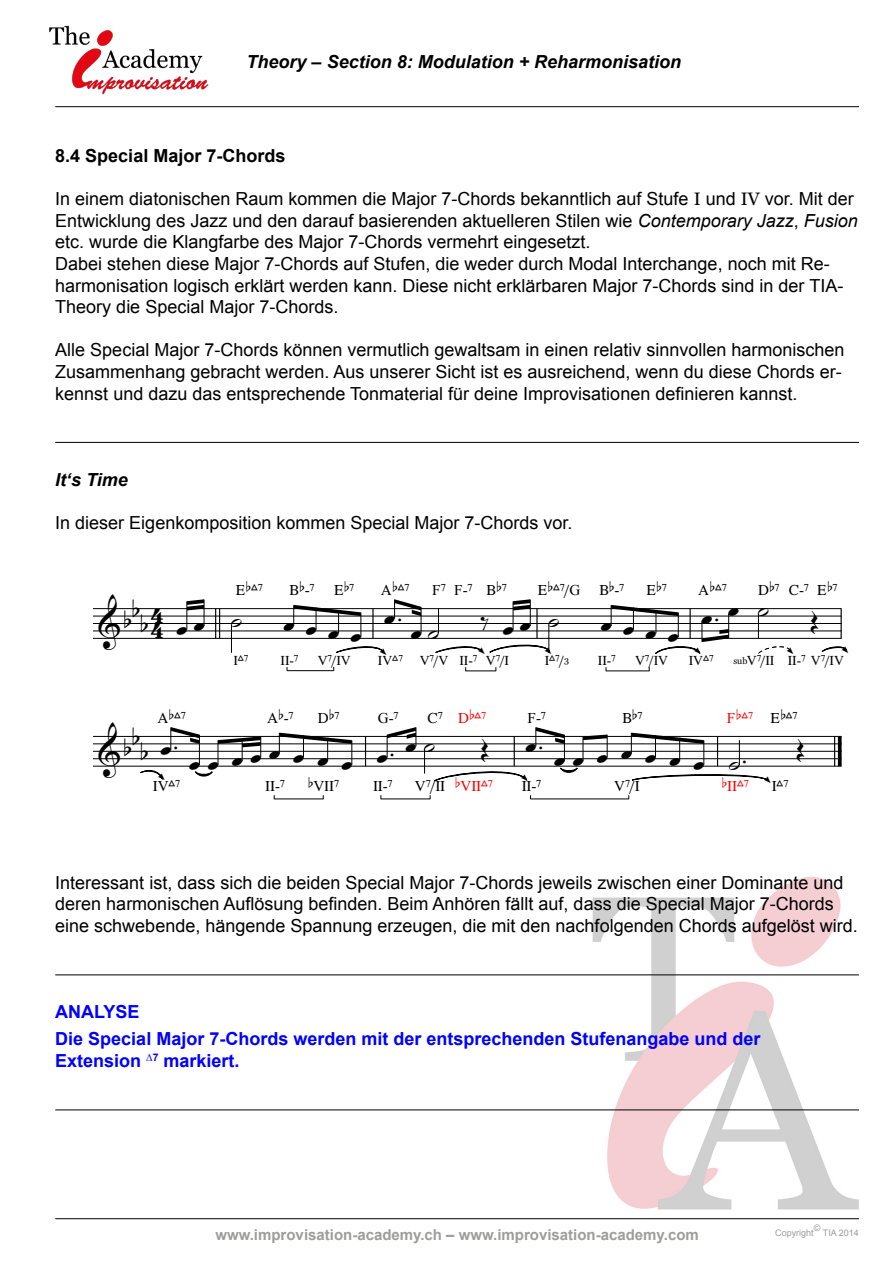
<style>
.page{position:relative;width:893px;height:1263px;background:#fff}
.page>*{position:absolute;margin:0;border:0;box-sizing:border-box;transform-origin:0 0}
.t1{font:29.7px "Opus Std";letter-spacing:.325em;color:#000}
.t2{font:29.7px "Opus Std";letter-spacing:.39em;color:#000}
.t3{font:29.7px "Opus Special Extra Std";color:#000}
.t4{font:18px/21.6px "Arial";color:#000}
.t5{font:700 18px/27px "Arial";color:#00f}
.t6{font:italic 700 18px "Arial";color:#000}
.t7{font:700 18px "Arial";color:#000}
.t8{font:15.15px "Opus Chords Std";color:#000}
.t9{font:15.15px "Opus Chords Std";color:#f00}
.t10{font:700 15px "Arial";color:#9d9d9c}
.t11{font:13.65px "Opus Chords Std";color:#000}
.t12{font:9px "Arial";color:#9d9d9c}
.t13{font:9px "Georgia";color:#000}
.s1{font-family:"Georgia"}
.s2{font-style:italic}
.s3{font-size:30px}
.s4{font-family:"Opus Special Std"}
</style>
<div class="page">
<img style="left:591px;top:876px;width:268px;height:344px">
<img style="left:49px;top:25px;width:173px;height:83px">
<hr style="left:55px;top:106px;width:804px;height:1px;background:#000">
<hr style="left:55px;top:1218px;width:804px;height:1px;background:#000">
<hr style="left:55px;top:442px;width:804px;height:1px;background:#000">
<svg style="left:215px;top:609px;width:5px;height:29px"></svg>
<hr style="left:372px;top:609px;width:2px;height:29px;background:#000">
<svg style="left:841px;top:609px;width:1px;height:29px"></svg>
<hr style="left:365px;top:736px;width:1px;height:30px;background:#000">
<hr style="left:717px;top:736px;width:1px;height:30px;background:#000">
<hr style="left:834px;top:736px;width:1px;height:30px;background:#000">
<svg style="left:838px;top:737px;width:4px;height:29px"></svg>
<hr style="left:93px;top:638px;width:749px;height:1px;background:#000">
<hr style="left:93px;top:631px;width:749px;height:1px;background:#000">
<hr style="left:93px;top:623px;width:749px;height:1px;background:#000">
<hr style="left:93px;top:616px;width:749px;height:1px;background:#000">
<hr style="left:93px;top:608px;width:749px;height:1px;background:#000">
<hr style="left:287px;top:670px;width:47px;height:1px;background:#000">
<svg style="left:758px;top:646px;width:33px;height:8px"></svg>
<svg style="left:336px;top:646px;width:48px;height:7px"></svg>
<svg style="left:821px;top:646px;width:26px;height:6px"></svg>
<hr style="left:93px;top:766px;width:749px;height:1px;background:#000">
<hr style="left:93px;top:758px;width:749px;height:1px;background:#000">
<hr style="left:93px;top:751px;width:749px;height:1px;background:#000">
<hr style="left:93px;top:743px;width:749px;height:1px;background:#000">
<hr style="left:93px;top:736px;width:749px;height:1px;background:#000">
<hr style="left:274px;top:798px;width:49px;height:1px;background:#000">
<hr style="left:381px;top:798px;width:49px;height:1px;background:#000">
<hr style="left:530px;top:798px;width:99px;height:1px;background:#000">
<svg style="left:632px;top:774px;width:137px;height:7px"></svg>
<svg style="left:140px;top:770px;width:23px;height:10px"></svg>
<svg style="left:186px;top:599px;width:19px;height:31px"></svg>
<svg style="left:231px;top:625px;width:1px;height:28px"></svg>
<svg style="left:293px;top:605px;width:69px;height:32px"></svg>
<svg style="left:394px;top:599px;width:28px;height:34px"></svg>
<svg style="left:435px;top:599px;width:119px;height:72px"></svg>
<svg style="left:606px;top:605px;width:123px;height:66px"></svg>
<svg style="left:758px;top:613px;width:1px;height:25px"></svg>
<svg style="left:170px;top:727px;width:91px;height:50px"></svg>
<svg style="left:279px;top:733px;width:73px;height:32px"></svg>
<svg style="left:387px;top:727px;width:30px;height:30px"></svg>
<svg style="left:424px;top:727px;width:184px;height:72px"></svg>
<svg style="left:631px;top:733px;width:73px;height:32px"></svg>
<svg style="left:739px;top:740px;width:1px;height:25px"></svg>
<hr style="left:55px;top:974px;width:804px;height:1px;background:#000">
<hr style="left:55px;top:1109px;width:804px;height:1px;background:#000">
<p class="t6" style="left:247px;top:50px;width:436px">Theory – Section 8: Modulation + Reharmonisation</p>
<p class="t7" style="left:55px;top:144px;width:232px">8.4 Special Major 7-Chords</p>
<p class="t4" style="left:55px;top:188px;width:804px">In einem diatonischen Raum kommen die Major 7-Chords bekanntlich auf Stufe <span class="s1">I</span> und <span class="s1">IV</span> vor. Mit der Entwicklung des Jazz und den darauf basierenden aktuelleren Stilen wie <span class="s2">Contemporary Jazz</span>, <span class="s2">Fusion </span>etc. wurde die Klangfarbe des Major 7-Chords vermehrt eingesetzt.<br>Dabei stehen diese Major 7-Chords auf Stufen, die weder durch Modal Interchange, noch mit Re&shy;harmonisation logisch erklärt werden kann. Diese nicht erklärbaren Major 7-Chords sind in der TIA-Theory die Special Major 7-Chords.</p>
<p class="t4" style="left:55px;top:339px;width:791px">Alle Special Major 7-Chords können vermutlich gewaltsam in einen relativ sinnvollen harmonischen<br>Zusammenhang gebracht werden. Aus unserer Sicht ist es ausreichend, wenn du diese Chords er&shy;kennst und dazu das entsprechende Tonmaterial für deine Improvisationen definieren kannst.</p>
<p class="t6" style="left:55px;top:468px;width:74px">It‘s Time</p>
<p class="t4" style="left:55px;top:512px;width:519px">In dieser Eigenkomposition kommen Special Major 7-Chords vor.</p>
<h1 class="t1" style="left:99px;top:603px;width:67px">&amp; <span class="s3">4</span></h1>
<h1 class="t1" style="left:125px;top:590px;width:41px">bb <span class="s3">4</span></h1>
<h1 class="t1" style="left:141px;top:599px;width:10px">b</h1>
<p class="t8" style="left:236px;top:581px;width:28px">Eb^7</p>
<p class="t8" style="left:290px;top:581px;width:26px">Bb-7</p>
<p class="t8" style="left:334px;top:581px;width:21px">Eb7</p>
<h1 class="t1" style="left:177px;top:599px;width:69px">œœ ˙</h1>
<h1 class="t1" style="left:284px;top:605px;width:81px">œœœœ</h1>
<p class="t11" style="left:233px;top:652px;width:16px">I^7</p>
<p class="t11" style="left:281px;top:652px;width:19px">II-7</p>
<p class="t11" style="left:318px;top:652px;width:35px">V7/IV</p>
<p class="t8" style="left:381px;top:581px;width:30px">Ab^7</p>
<p class="t8" style="left:432px;top:581px;width:15px">F7</p>
<p class="t8" style="left:454px;top:581px;width:20px">F-7</p>
<p class="t8" style="left:487px;top:581px;width:21px">Bb7</p>
<p class="t8" style="left:538px;top:581px;width:44px">Eb^7/G</p>
<p class="t8" style="left:599px;top:581px;width:26px">Bb-7</p>
<p class="t8" style="left:646px;top:581px;width:21px">Eb7</p>
<p class="t8" style="left:698px;top:581px;width:30px">Ab^7</p>
<p class="t8" style="left:758px;top:581px;width:23px">Db7</p>
<p class="t8" style="left:789px;top:581px;width:21px">C-7</p>
<p class="t8" style="left:817px;top:581px;width:21px">Eb7</p>
<h1 class="t1" style="left:385px;top:592px;width:21px">œ<span class="s4">™</span></h1>
<h1 class="t1" style="left:411px;top:607px;width:32px">œ˙</h1>
<h1 class="t1" style="left:481px;top:598px;width:82px">‰œœ ˙</h1>
<h1 class="t1" style="left:601px;top:605px;width:81px">œœœœ</h1>
<h1 class="t1" style="left:702px;top:585px;width:71px">œ<span class="s4">™</span>œ ˙</h1>
<h1 class="t1" style="left:811px;top:596px;width:10px">Œ</h1>
<h1 class="t3" style="left:380px;top:627px;width:18px">»</h1>
<h1 class="t3" style="left:478px;top:626px;width:85px">» »</h1>
<p class="t11" style="left:378px;top:652px;width:26px">IV^7</p>
<p class="t11" style="left:545px;top:652px;width:21px">I^7/</p>
<p class="t11" style="left:420px;top:652px;width:30px">V7/V</p>
<p class="t11" style="left:459px;top:652px;width:19px">II-7</p>
<p class="t11" style="left:486px;top:652px;width:25px">V7/I</p>
<p class="t13" style="left:564px;top:657px;width:7px">3</p>
<p class="t11" style="left:598px;top:652px;width:19px">II-7</p>
<p class="t11" style="left:635px;top:652px;width:35px">V7/IV</p>
<h1 class="t3" style="left:694px;top:626px;width:18px">»</h1>
<p class="t11" style="left:689px;top:652px;width:26px">IV^7</p>
<p class="t11" style="left:747px;top:652px;width:29px">V7/II</p>
<p class="t13" style="left:733px;top:657px;width:16px">sub</p>
<h1 class="t3" style="left:787px;top:626px;width:73px">» »</h1>
<p class="t11" style="left:788px;top:652px;width:58px">II-7 V7/IV</p>
<p class="t8" style="left:157px;top:709px;width:30px">Ab^7</p>
<p class="t8" style="left:267px;top:709px;width:28px">Ab-7</p>
<p class="t8" style="left:318px;top:709px;width:23px">Db7</p>
<p class="t9" style="left:458px;top:709px;width:29px">Db^7</p>
<p class="t8" style="left:622px;top:709px;width:21px">Bb7</p>
<p class="t9" style="left:727px;top:709px;width:27px">Fb^7</p>
<p class="t8" style="left:771px;top:709px;width:28px">Eb^7</p>
<p class="t8" style="left:378px;top:709px;width:22px">G-7</p>
<p class="t8" style="left:427px;top:709px;width:17px">C7</p>
<p class="t8" style="left:527px;top:709px;width:20px">F-7</p>
<h1 class="t1" style="left:99px;top:724px;width:45px">&amp;bb</h1>
<h1 class="t1" style="left:161px;top:724px;width:21px">œ<span class="s4">™</span></h1>
<h1 class="t2" style="left:189px;top:731px;width:249px">œœœœœœœœ œ<span class="s4">™</span>œ˙</h1>
<h1 class="t1" style="left:481px;top:722px;width:65px">Œ œ<span class="s4">™</span></h1>
<h1 class="t2" style="left:554px;top:735px;width:196px">œœœœœœœ ˙<span class="s4">™</span></h1>
<h1 class="t1" style="left:797px;top:724px;width:10px">Œ</h1>
<h1 class="t1" style="left:141px;top:727px;width:10px">b</h1>
<h1 class="t3" style="left:158px;top:753px;width:18px">»</h1>
<h1 class="t3" style="left:521px;top:754px;width:18px">»</h1>
<h1 class="t3" style="left:764px;top:756px;width:18px">»</h1>
<p class="t8" style="left:307px;top:777px;width:33px">bVII7</p>
<p class="t9" style="left:455px;top:777px;width:39px">bVII^7</p>
<p class="t9" style="left:721px;top:777px;width:29px">bII^7</p>
<p class="t8" style="left:153px;top:777px;width:29px">IV^7</p>
<p class="t8" style="left:772px;top:777px;width:18px">I^7</p>
<p class="t8" style="left:265px;top:777px;width:21px">II-7</p>
<p class="t8" style="left:373px;top:777px;width:21px">II-7</p>
<p class="t8" style="left:415px;top:777px;width:32px">V7/II</p>
<p class="t8" style="left:522px;top:777px;width:21px">II-7</p>
<p class="t8" style="left:614px;top:777px;width:27px">V7/I</p>
<p class="t4" style="left:55px;top:872px;width:804px">Interessant ist, dass sich die beiden Special Major 7-Chords jeweils zwischen einer Dominante und deren harmonischen Auflösung befinden. Beim Anhören fällt auf, dass die Special Major 7-Chords eine schwebende, hängende Spannung erzeugen, die mit den nachfolgenden Chords aufgelöst wird.</p>
<p class="t5" style="left:55px;top:999px;width:707px">ANALYSE<br>Die Special Major 7-Chords werden mit der entsprechenden Stufenangabe und der</p>
<p class="t5" style="left:55px;top:1048px;width:186px">Extension <sup>∆7</sup> markiert.</p>
<p class="t10" style="left:215px;top:1225px;width:485px">www.improvisation-academy.ch – www.improvisation-academy.com</p>
<p class="t12" style="left:814px;top:1222px;width:8px">©</p>
<p class="t12" style="left:775px;top:1226px;width:40px">Copyright</p>
<p class="t12" style="left:823px;top:1226px;width:38px">TIA 2014</p>
</div>
